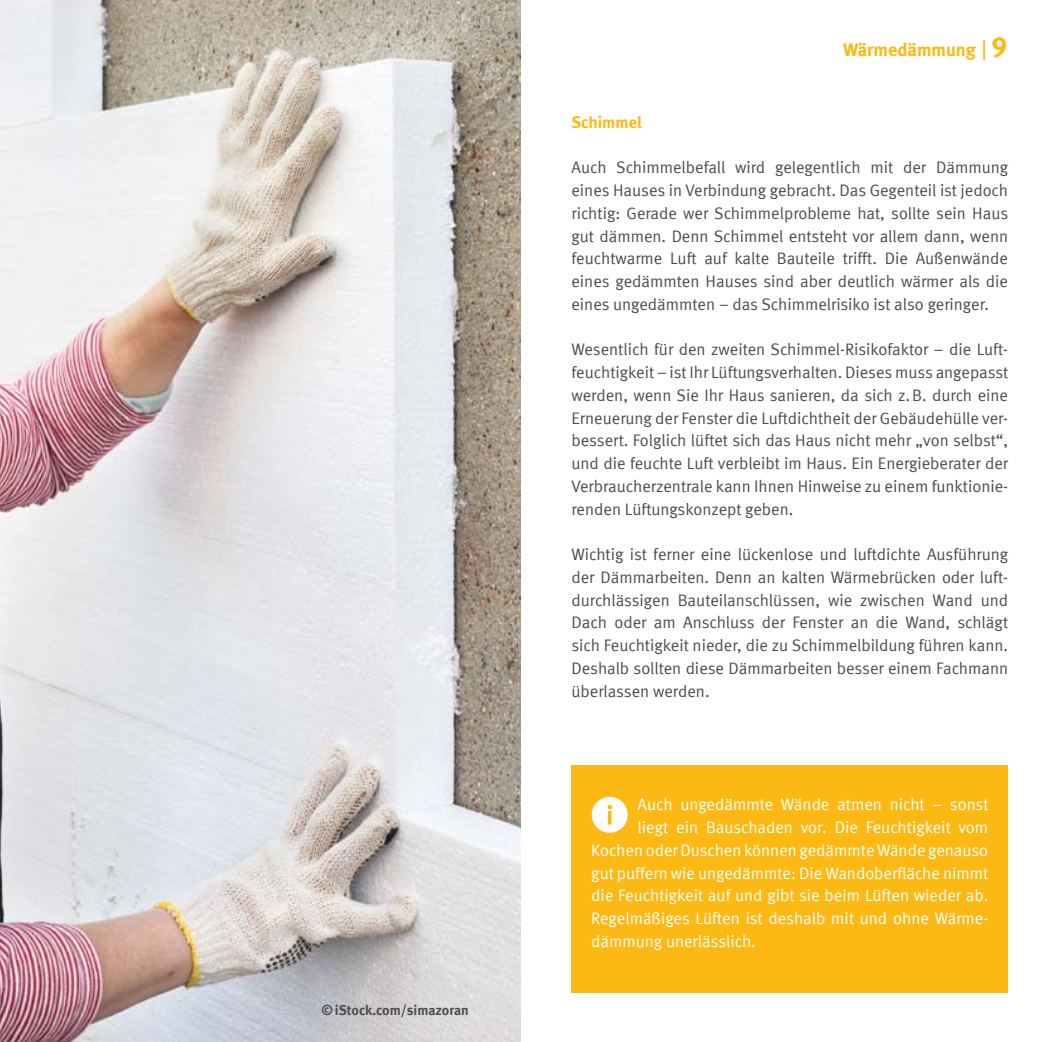
<style>
.page{position:relative;width:1042px;height:1042px;background:#fff}
.page>*{position:absolute;margin:0;border:0;box-sizing:border-box;transform-origin:0 0}
.t1{font:700 18.38px "VZ Meta LF";color:#fdb913}
.t2{font:16.62px/22.8px "VZ Meta LF";color:#4d4d4f;text-align:justify}
.t3{font:16.62px "VZ Meta LF";color:#fff}
.t4{font:700 16.62px "VZ Meta LF";color:#fdb913}
.t5{font:700 14px "VZ Meta LF";color:#4d4d4f}
.s1{font-family:"Verdana";font-weight:400;font-size:21px}
.s2{font-size:28px}
</style>
<div class="page">
<img style="left:0;top:0;width:521px;height:1042px">
<div style="left:571px;top:765px;width:437px;height:227px;background:#fdb913"></div>
<div style="left:592px;top:797px;width:36px;height:36px;background:#fff;border-radius:50%"></div>
<svg style="left:607px;top:805px;width:5px;height:19px"></svg>
<p class="t5" style="left:322px;top:1002px;width:149px">©iStock.com/simazoran</p>
<p class="t1" style="left:843px;top:39px;width:166px">Wärmedämmung <span class="s1">|</span><span class="s2">9</span></p>
<p class="t4" style="left:571px;top:112px;width:72px">Schimmel</p>
<p class="t2" style="left:571px;top:156px;width:438px">Auch Schimmelbefall wird gelegentlich mit der Dämmung eines Hauses in Verbindung gebracht. Das Gegenteil ist jedoch richtig: Gerade wer Schimmelprobleme hat, sollte sein Haus gut dämmen. Denn Schimmel entsteht vor allem dann, wenn feuchtwarme Luft auf kalte Bauteile trifft. Die Außenwände eines gedämmten Hauses sind aber deutlich wärmer als die eines ungedämmten – das Schimmelrisiko ist also geringer.</p>
<p class="t2" style="left:571px;top:338px;width:438px">Wesentlich für den zweiten Schimmel-Risikofaktor – die Luft&shy;feuchtigkeit – ist Ihr Lüftungsverhalten. Dieses muss angepasst werden, wenn Sie Ihr Haus sanieren, da sich z.B. durch eine Erneuerung der Fenster die Luftdichtheit der Gebäudehülle ver&shy;bessert. Folglich lüftet sich das Haus nicht mehr „von selbst“, und die feuchte Luft verbleibt im Haus. Ein Energieberater der Verbraucherzentrale kann Ihnen Hinweise zu einem funktionie&shy;renden Lüftungskonzept geben.</p>
<p class="t2" style="left:571px;top:543px;width:438px">Wichtig ist ferner eine lückenlose und luftdichte Ausführung der Dämmarbeiten. Denn an kalten Wärmebrücken oder luft&shy;durchlässigen Bauteilanschlüssen, wie zwischen Wand und Dach oder am Anschluss der Fenster an die Wand, schlägt sich Feuchtigkeit nieder, die zu Schimmelbildung führen kann.<br>Deshalb sollten diese Dämmarbeiten besser einem Fachmann überlassen werden.</p>
<p class="t3" style="left:637px;top:795px;width:352px">Auch ungedämmte Wände atmen nicht – sonst</p>
<p class="t3" style="left:637px;top:818px;width:352px">liegt ein Bauschaden vor. Die Feuchtigkeit vom</p>
<p class="t3" style="left:591px;top:840px;width:398px">Kochen oder Duschen können gedämmte Wände genauso</p>
<p class="t3" style="left:591px;top:863px;width:399px">gut puffern wie ungedämmte: Die Wandoberfläche nimmt</p>
<p class="t3" style="left:591px;top:886px;width:398px">die Feuchtigkeit auf und gibt sie beim Lüften wieder ab.</p>
<p class="t3" style="left:591px;top:909px;width:398px">Regelmäßiges Lüften ist deshalb mit und ohne Wärme-</p>
<p class="t3" style="left:591px;top:931px;width:166px">dämmung unerlässlich.</p>
</div>
